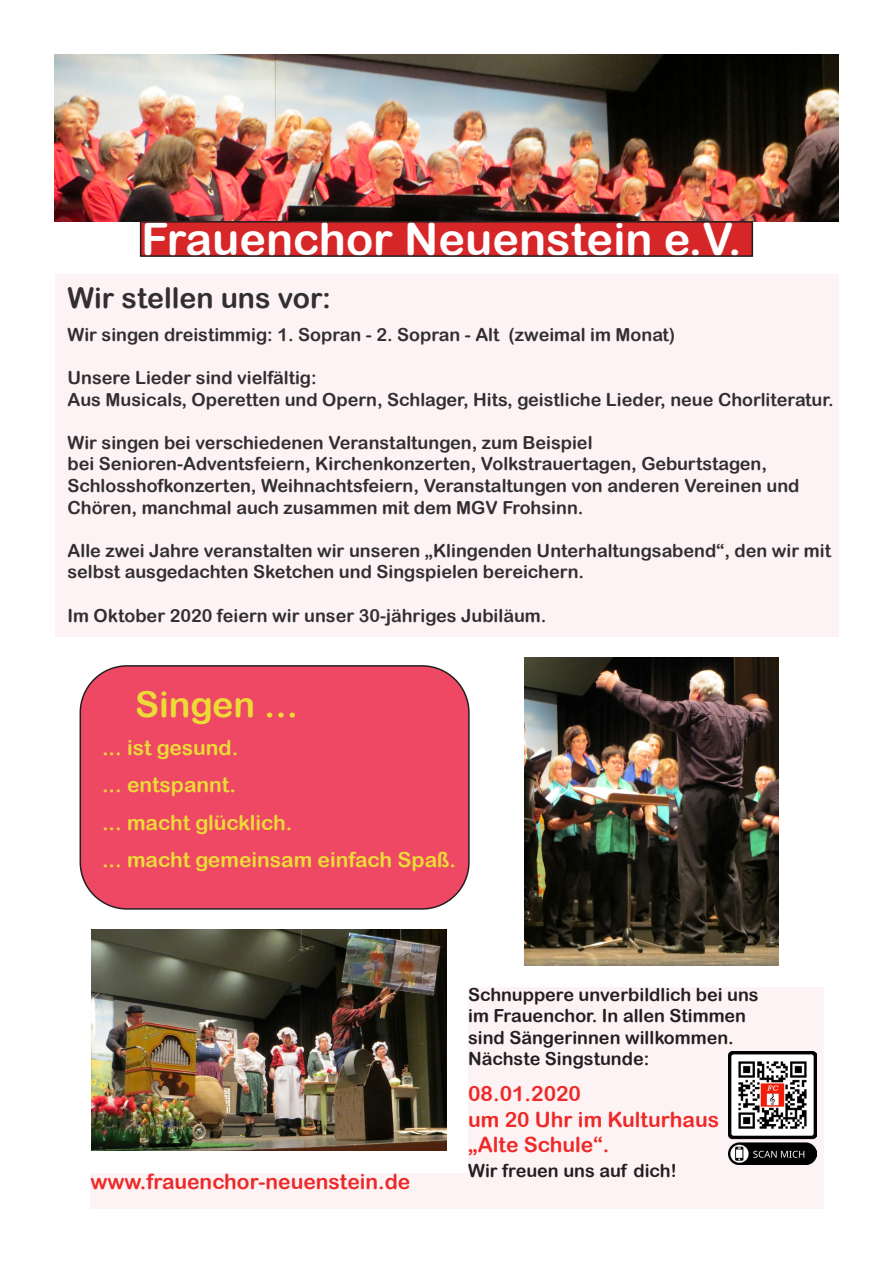
<style>
.page{position:relative;width:893px;height:1263px;background:#fff}
.page>*{position:absolute;margin:0;border:0;box-sizing:border-box;transform-origin:0 0}
.t1{font:45px "Arial Rounded MT Bold";color:#fff}
.t2{font:35.7px "Arial Rounded MT Bold";color:#ecdb37}
.t3{font:28.5px "Arial Rounded MT Bold";color:#312f30}
.t4{font:21px/25.2px "Arial Rounded MT Bold";color:#ee2928}
.t5{font:20.85px/37.5px "Arial Rounded MT Bold";color:#ecdb37}
.t6{font:18px/21.6px "Arial Rounded MT Bold";color:#312f30}
.t7{font:18px/21.6px "Arial Rounded MT Bold";color:#231f20}
</style>
<div class="page">
<img style="left:54px;top:54px;width:785px;height:168px">
<div style="left:141px;top:222px;width:611px;height:34px;background:#d62628"></div>
<div style="left:140px;top:221px;width:613px;height:36px;border:2px solid #231f20"></div>
<div style="left:55px;top:274px;width:783px;height:362px;background:#fdf3f4"></div>
<div style="left:80px;top:666px;width:389px;height:243px;background:#ef4865;border-radius:47px"></div>
<div style="left:80px;top:665px;width:390px;height:245px;border:2px solid #231f20;border-radius:47px"></div>
<img style="left:524px;top:658px;width:255px;height:308px">
<img style="left:91px;top:929px;width:355px;height:222px">
<div style="left:90px;top:1174px;width:650px;height:35px;background:#fdf3f4"></div>
<div style="left:468px;top:987px;width:356px;height:222px;background:#fdf3f4"></div>
<img style="left:729px;top:1051px;width:87px;height:114px">
<p class="t1" style="left:141px;top:213px;width:602px">Frauenchor Neuenstein e.V.</p>
<p class="t3" style="left:68px;top:281px;width:265px">Wir stellen uns vor:</p>
<p class="t6" style="left:68px;top:323px;width:609px">Wir singen dreistimmig: 1. Sopran - 2. Sopran - Alt (zweimal im Monat)</p>
<p class="t6" style="left:68px;top:367px;width:768px">Unsere Lieder sind vielfältig:<br>Aus Musicals, Operetten und Opern, Schlager, Hits, geistliche Lieder, neue Chorliteratur.</p>
<p class="t6" style="left:68px;top:431px;width:526px">Wir singen bei verschiedenen Veranstaltungen, zum Beispiel</p>
<p class="t6" style="left:68px;top:453px;width:733px">bei Senioren-Adventsfeiern, Kirchenkonzerten, Volkstrauertagen, Geburtstagen,<br>Schlosshofkonzerten, Weihnachtsfeiern, Veranstaltungen von anderen Vereinen und<br>Chören, manchmal auch zusammen mit dem MGV Frohsinn.</p>
<p class="t6" style="left:68px;top:539px;width:765px">Alle zwei Jahre veranstalten wir unseren „Klingenden Unterhaltungsabend“, den wir mit selbst ausgedachten Sketchen und Singspielen bereichern.</p>
<p class="t6" style="left:68px;top:604px;width:480px">Im Oktober 2020 feiern wir unser 30-jähriges Jubiläum.</p>
<p class="t2" style="left:135px;top:683px;width:165px">Singen ...</p>
<p class="t5" style="left:102px;top:728px;width:356px">... ist gesund.<br>... entspannt.<br>... macht glücklich.<br>... macht gemeinsam einfach Spaß.</p>
<p class="t4" style="left:90px;top:1169px;width:322px">www.frauenchor-neuenstein.de</p>
<p class="t7" style="left:468px;top:983px;width:292px">Schnuppere unverbildlich bei uns im Frauenchor. In allen Stimmen sind Sängerinnen willkommen.<br>Nächste Singstunde:</p>
<p class="t4" style="left:468px;top:1081px;width:252px">08.01.2020<br>um 20 Uhr im Kulturhaus „Alte Schule“.</p>
<p class="t7" style="left:468px;top:1159px;width:210px">Wir freuen uns auf dich!</p>
</div>
